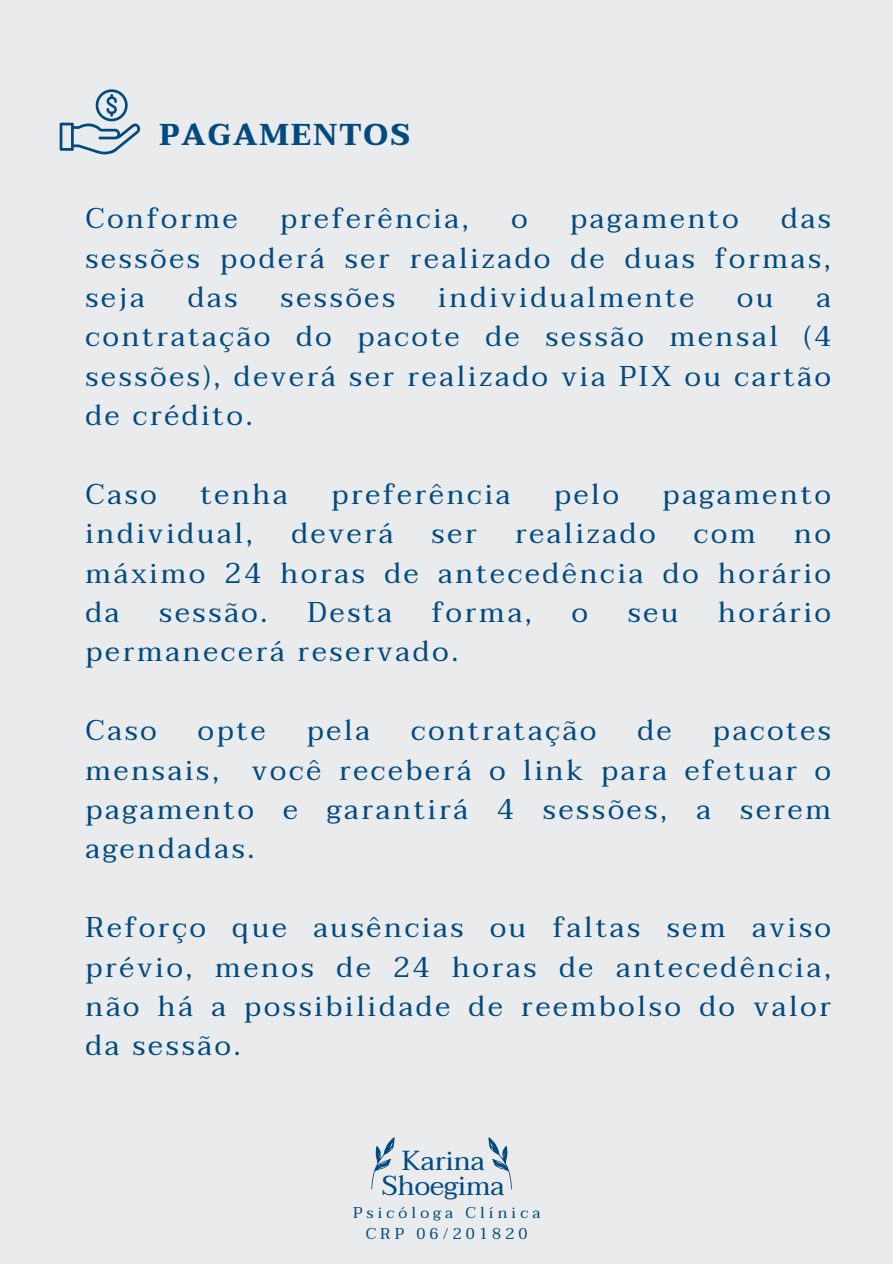
<style>
.page{position:relative;width:893px;height:1264px;background:#fff}
.page>*{position:absolute;margin:0;border:0;box-sizing:border-box;transform-origin:0 0}
.t1{font:700 30px "Taviraj";letter-spacing:.07em;color:#004a80}
.t2{font:28.5px/39.3px "Taviraj";letter-spacing:.1em;color:#004a80;text-align:justify}
.t3{font:27.3px "Taviraj";color:#004a80}
.t4{font:15.6px/21.3px "Taviraj";letter-spacing:.265em;color:#004a80;text-align:center}
</style>
<div class="page">
<div style="left:0;top:0;width:892px;height:1263px;background:#eaebec"></div>
<svg style="left:60px;top:89px;width:80px;height:65px"></svg>
<svg style="left:371px;top:1137px;width:24px;height:53px"></svg>
<svg style="left:488px;top:1137px;width:24px;height:53px"></svg>
<p class="t1" style="left:159px;top:117px;width:252px">PAGAMENTOS</p>
<h1 class="t2" style="left:85px;top:199px;width:154px">Conforme</h1>
<h1 class="t2" style="left:280px;top:199px;width:190px">preferência,</h1>
<h1 class="t2" style="left:511px;top:199px;width:18px">o</h1>
<h1 class="t2" style="left:570px;top:199px;width:170px">pagamento</h1>
<h1 class="t2" style="left:85px;top:199px;width:747px;text-indent:695px">das sessões poderá ser realizado de duas formas, seja</h1>
<h1 class="t2" style="left:188px;top:277px;width:51px">das</h1>
<h1 class="t2" style="left:280px;top:277px;width:116px">sessões</h1>
<h1 class="t2" style="left:438px;top:277px;width:257px">individualmente</h1>
<h1 class="t2" style="left:737px;top:277px;width:38px">ou</h1>
<h1 class="t2" style="left:85px;top:277px;width:747px;text-indent:731px">a contratação do pacote de sessão mensal (4 sessões), deverá ser realizado via PIX ou cartão de crédito.</h1>
<p class="t2" style="left:85px;top:474px;width:73px">Caso</p>
<p class="t2" style="left:200px;top:474px;width:89px">tenha</p>
<p class="t2" style="left:331px;top:474px;width:180px">preferência</p>
<p class="t2" style="left:554px;top:474px;width:66px">pelo</p>
<p class="t2" style="left:662px;top:474px;width:170px">pagamento</p>
<p class="t2" style="left:85px;top:514px;width:169px">individual,</p>
<p class="t2" style="left:291px;top:514px;width:103px">deverá</p>
<p class="t2" style="left:431px;top:514px;width:46px">ser</p>
<p class="t2" style="left:515px;top:514px;width:142px">realizado</p>
<p class="t2" style="left:694px;top:514px;width:63px">com</p>
<p class="t2" style="left:85px;top:514px;width:747px;text-indent:708px">no máximo 24 horas de antecedência do horário da</p>
<p class="t2" style="left:159px;top:592px;width:110px">sessão.</p>
<p class="t2" style="left:307px;top:592px;width:86px">Desta</p>
<p class="t2" style="left:431px;top:592px;width:102px">forma,</p>
<p class="t2" style="left:571px;top:592px;width:18px">o</p>
<p class="t2" style="left:627px;top:592px;width:52px">seu</p>
<p class="t2" style="left:718px;top:592px;width:114px">horário</p>
<p class="t2" style="left:85px;top:632px;width:374px">permanecerá reservado.</p>
<p class="t2" style="left:85px;top:710px;width:73px">Caso</p>
<p class="t2" style="left:198px;top:710px;width:69px">opte</p>
<p class="t2" style="left:307px;top:710px;width:65px">pela</p>
<p class="t2" style="left:411px;top:710px;width:186px">contratação</p>
<p class="t2" style="left:637px;top:710px;width:36px">de</p>
<p class="t2" style="left:85px;top:710px;width:747px;text-indent:627px">pacotes mensais, você receberá o link para efetuar o pagamento e garantirá 4 sessões, a serem</p>
<p class="t2" style="left:85px;top:829px;width:171px">agendadas.</p>
<p class="t2" style="left:85px;top:907px;width:747px">Reforço que ausências ou faltas sem aviso prévio, menos de 24 horas de antecedência, não há a possibilidade de reembolso do valor da sessão.</p>
<p class="t3" style="left:401px;top:1144px;width:84px">Karina</p>
<p class="t3" style="left:382px;top:1169px;width:124px">Shoegima</p>
<p class="t4" style="left:353px;top:1201px;width:189px">Psicóloga Clínica<br>CRP 06/201820</p>
</div>
